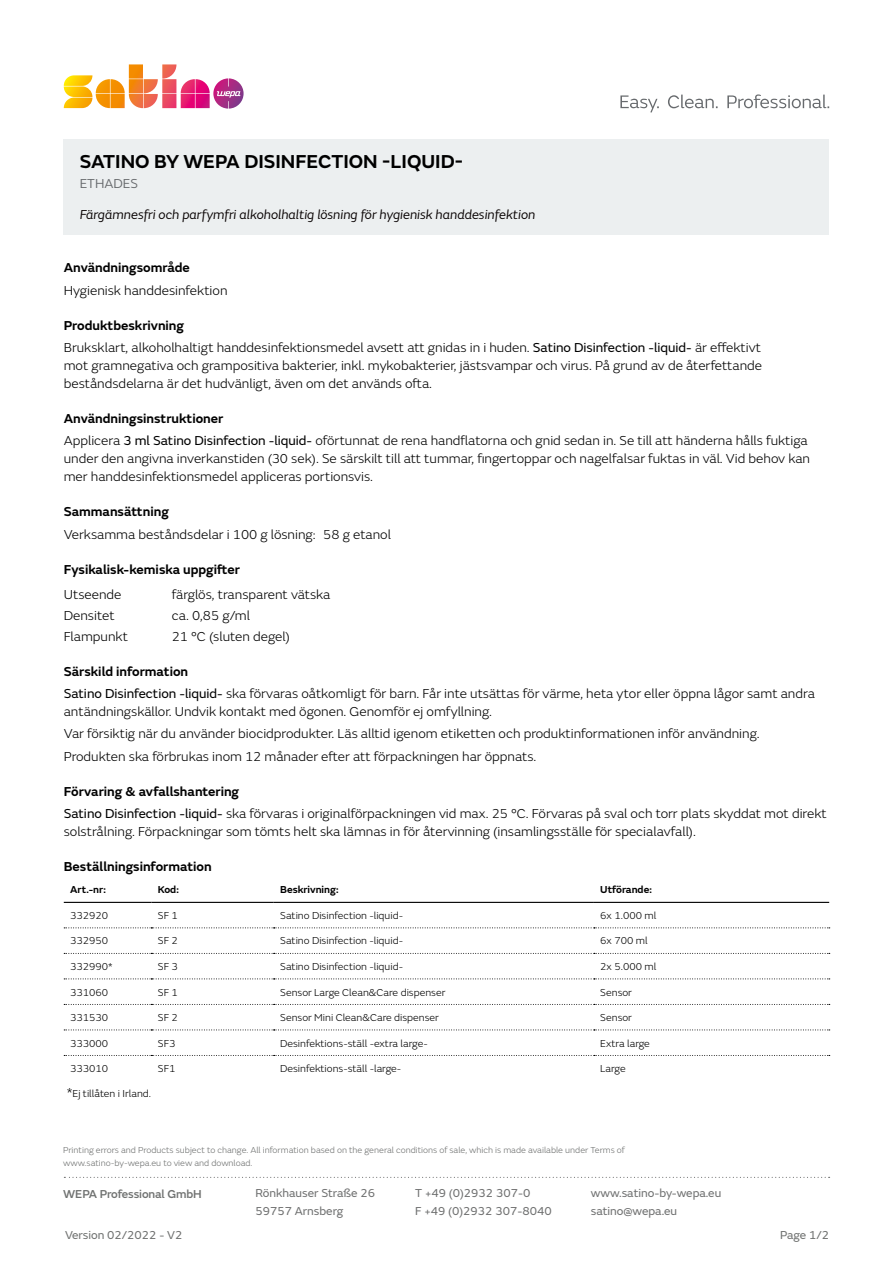
<style>
.page{position:relative;width:893px;height:1263px;background:#fff}
.page>*{position:absolute;margin:0;border:0;box-sizing:border-box;transform-origin:0 0}
.SUB{font:600 19.5px "FS Emeric";color:#000}
._5-Produktbeschreibu{font:300 13.5px/18px "FS Emeric";color:#000}
._5c_italic_überschri{font:300 13.5px/18px "FS Emeric";color:#000}
._4-Produktname{font:600 13.5px "FS Emeric";color:#000}
._4-Produktname-2{font:italic 13.5px "FS Emeric";color:#060000}
.Für_Lesezeichnen{font:13.5px "FS Emeric";color:#676a6d}
.t1{font:12px/18px "FS Emeric";color:#6f7070}
.t2{font:12px "FS Emeric";color:#6f7170}
.t3{font:500 12px "FS Emeric";letter-spacing:-.01em;color:#6f7170}
._6-Tabelle-Datenblat{font:300 10.5px "FS Emeric";color:#000}
._6-Tabelle-Datenblat-2{font:600 10.5px "FS Emeric";color:#000}
._4-Produktname-3{font:300 10.5px "FS Emeric";color:#000}
.t4{font:300 9px/12.8px "FS Emeric";color:#6f7170}
.s1{font-weight:400}
.s2{font-size:13.5px}
</style>
<div class="page">
<svg style="left:64px;top:1177px;width:766px;height:1px"></svg>
<svg style="left:620px;top:94px;width:209px;height:19px"></svg>
<svg style="left:64px;top:64px;width:180px;height:45px"></svg>
<hr style="left:64px;top:902px;width:87px;height:1px;background:#000">
<hr style="left:151px;top:902px;width:123px;height:1px;background:#000">
<hr style="left:274px;top:902px;width:320px;height:1px;background:#000">
<hr style="left:594px;top:902px;width:235px;height:1px;background:#000">
<svg style="left:64px;top:927px;width:766px;height:1px"></svg>
<svg style="left:64px;top:953px;width:766px;height:1px"></svg>
<svg style="left:64px;top:978px;width:766px;height:1px"></svg>
<svg style="left:64px;top:1004px;width:766px;height:1px"></svg>
<svg style="left:64px;top:1029px;width:766px;height:1px"></svg>
<svg style="left:64px;top:1055px;width:766px;height:1px"></svg>
<div style="left:64px;top:139px;width:765px;height:95px;background:#eceff0"></div>
<p class="SUB" style="left:80px;top:147px;width:385px">SATINO BY WEPA DISINFECTION -LIQUID-</p>
<p class="Für_Lesezeichnen" style="left:80px;top:174px;width:60px">ETHADES</p>
<p class="_4-Produktname-2" style="left:80px;top:205px;width:457px">Färgämnesfri och parfymfri alkoholhaltig lösning för hygienisk handdesinfektion</p>
<p class="_4-Produktname" style="left:64px;top:257px;width:128px">Användningsområde</p>
<p class="_5-Produktbeschreibu" style="left:64px;top:281px;width:165px">Hygienisk handdesinfektion</p>
<p class="_4-Produktname" style="left:64px;top:315px;width:122px">Produktbeskrivning</p>
<p class="_5-Produktbeschreibu" style="left:64px;top:338px;width:700px;text-align:justify">Bruksklart, alkoholhaltigt handdesinfektionsmedel avsett att gnidas in i huden. <span class="s1">Satino Disinfection -liquid-</span> är effektivt mot gramnegativa och grampositiva bakterier, inkl. mykobakterier, jästsvampar och virus. På grund av de återfettande beståndsdelarna är det hudvänligt, även om det används ofta.</p>
<p class="_4-Produktname" style="left:64px;top:408px;width:161px">Användningsinstruktioner</p>
<p class="_5-Produktbeschreibu" style="left:64px;top:431px;width:748px">Applicera <span class="s1">3 ml Satino Disinfection -liquid-</span> oförtunnat de rena handflatorna och gnid sedan in. Se till att händerna hålls fuktiga under den angivna inverkanstiden (30 sek). Se särskilt till att tummar, fingertoppar och nagelfalsar fuktas in väl. Vid behov kan mer handdesinfektionsmedel appliceras portionsvis.</p>
<p class="_4-Produktname" style="left:64px;top:501px;width:107px">Sammansättning</p>
<p class="_5-Produktbeschreibu" style="left:64px;top:524px;width:329px">Verksamma beståndsdelar i 100 g lösning: 58 g etanol</p>
<p class="_4-Produktname" style="left:64px;top:559px;width:178px">Fysikalisk-kemiska uppgifter</p>
<p class="_5-Produktbeschreibu" style="left:64px;top:585px;width:59px">Utseende</p>
<p class="_5-Produktbeschreibu" style="left:172px;top:585px;width:160px">färglös, transparent vätska</p>
<p class="_5-Produktbeschreibu" style="left:64px;top:606px;width:52px">Densitet</p>
<p class="_5-Produktbeschreibu" style="left:172px;top:606px;width:80px">ca. 0,85 g/ml</p>
<p class="_5-Produktbeschreibu" style="left:64px;top:627px;width:66px">Flampunkt</p>
<p class="_5-Produktbeschreibu" style="left:172px;top:627px;width:120px">21 °C (sluten degel)</p>
<p class="_4-Produktname" style="left:64px;top:661px;width:126px">Särskild information</p>
<p class="_5c_italic_überschri" style="left:64px;top:684px;width:753px"><span class="s1">Satino Disinfection -liquid-</span> ska förvaras oåtkomligt för barn. Får inte utsättas för värme, heta ytor eller öppna lågor samt andra antändningskällor. Undvik kontakt med ögonen. Genomför ej omfyllning.</p>
<p class="_5c_italic_überschri" style="left:64px;top:724px;width:697px">Var försiktig när du använder biocidprodukter. Läs alltid igenom etiketten och produktinformationen inför användning.</p>
<p class="_5-Produktbeschreibu" style="left:64px;top:746px;width:474px">Produkten ska förbrukas inom 12 månader efter att förpackningen har öppnats.</p>
<p class="_4-Produktname" style="left:64px;top:781px;width:177px">Förvaring &amp; avfallshantering</p>
<p class="_5-Produktbeschreibu" style="left:64px;top:804px;width:764px"><span class="s1">Satino Disinfection -liquid-</span> ska förvaras i originalförpackningen vid max. 25 °C. Förvaras på sval och torr plats skyddat mot direkt solstrålning. Förpackningar som tömts helt ska lämnas in för återvinning (insamlingsställe för specialavfall).</p>
<p class="_4-Produktname" style="left:64px;top:856px;width:149px">Beställningsinformation</p>
<p class="_6-Tabelle-Datenblat-2" style="left:70px;top:882px;width:37px">Art.-nr:</p>
<p class="_6-Tabelle-Datenblat-2" style="left:158px;top:882px;width:23px">Kod:</p>
<p class="_6-Tabelle-Datenblat-2" style="left:280px;top:882px;width:60px">Beskrivning:</p>
<p class="_6-Tabelle-Datenblat-2" style="left:600px;top:882px;width:53px">Utförande:</p>
<p class="_6-Tabelle-Datenblat" style="left:70px;top:908px;width:40px">332920</p>
<p class="_6-Tabelle-Datenblat" style="left:158px;top:908px;width:22px">SF 1</p>
<p class="_6-Tabelle-Datenblat" style="left:280px;top:908px;width:124px">Satino Disinfection -liquid-</p>
<p class="_6-Tabelle-Datenblat" style="left:600px;top:908px;width:57px">6x 1.000 ml</p>
<p class="_6-Tabelle-Datenblat" style="left:70px;top:934px;width:40px">332950</p>
<p class="_6-Tabelle-Datenblat" style="left:158px;top:934px;width:22px">SF 2</p>
<p class="_6-Tabelle-Datenblat" style="left:280px;top:934px;width:124px">Satino Disinfection -liquid-</p>
<p class="_6-Tabelle-Datenblat" style="left:600px;top:934px;width:49px">6x 700 ml</p>
<p class="_6-Tabelle-Datenblat" style="left:70px;top:959px;width:44px">332990*</p>
<p class="_6-Tabelle-Datenblat" style="left:158px;top:959px;width:22px">SF 3</p>
<p class="_6-Tabelle-Datenblat" style="left:280px;top:959px;width:124px">Satino Disinfection -liquid-</p>
<p class="_6-Tabelle-Datenblat" style="left:600px;top:959px;width:57px">2x 5.000 ml</p>
<p class="_6-Tabelle-Datenblat" style="left:70px;top:985px;width:40px">331060</p>
<p class="_6-Tabelle-Datenblat" style="left:158px;top:985px;width:22px">SF 1</p>
<p class="_6-Tabelle-Datenblat" style="left:280px;top:985px;width:167px">Sensor Large Clean&amp;Care dispenser</p>
<p class="_6-Tabelle-Datenblat" style="left:600px;top:985px;width:33px">Sensor</p>
<p class="_6-Tabelle-Datenblat" style="left:70px;top:1010px;width:40px">331530</p>
<p class="_6-Tabelle-Datenblat" style="left:158px;top:1010px;width:22px">SF 2</p>
<p class="_6-Tabelle-Datenblat" style="left:280px;top:1010px;width:160px">Sensor Mini Clean&amp;Care dispenser</p>
<p class="_6-Tabelle-Datenblat" style="left:600px;top:1010px;width:33px">Sensor</p>
<p class="_6-Tabelle-Datenblat" style="left:70px;top:1036px;width:40px">333000</p>
<p class="_6-Tabelle-Datenblat" style="left:158px;top:1036px;width:19px">SF3</p>
<p class="_6-Tabelle-Datenblat" style="left:280px;top:1036px;width:149px">Desinfektions-ställ -extra large-</p>
<p class="_6-Tabelle-Datenblat" style="left:600px;top:1036px;width:51px">Extra large</p>
<p class="_6-Tabelle-Datenblat" style="left:70px;top:1061px;width:40px">333010</p>
<p class="_6-Tabelle-Datenblat" style="left:158px;top:1061px;width:19px">SF1</p>
<p class="_6-Tabelle-Datenblat" style="left:280px;top:1061px;width:123px">Desinfektions-ställ -large-</p>
<p class="_6-Tabelle-Datenblat" style="left:600px;top:1061px;width:27px">Large</p>
<p class="_4-Produktname-3" style="left:67px;top:1087px;width:86px"><span class="s2">*</span>Ej tillåten i Irland.</p>
<p class="t4" style="left:63px;top:1144px;width:563px">Printing errors and Products subject to change. All information based on the general conditions of sale, which is made available under Terms of www.satino-by-wepa.eu to view and download.</p>
<p class="t3" style="left:63px;top:1185px;width:140px">WEPA Professional GmbH</p>
<p class="t2" style="left:65px;top:1227px;width:119px">Version 02/2022 - V2</p>
<p class="t1" style="left:255px;top:1184px;width:121px">Rönkhauser Straße 26<br>59757 Arnsberg</p>
<p class="t1" style="left:415px;top:1184px;width:138px">T +49 (0)2932 307-0<br>F +49 (0)2932 307-8040</p>
<p class="t1" style="left:591px;top:1184px;width:132px">www.satino-by-wepa.eu satino@wepa.eu</p>
<p class="t2" style="left:780px;top:1227px;width:51px">Page 1/2</p>
</div>
